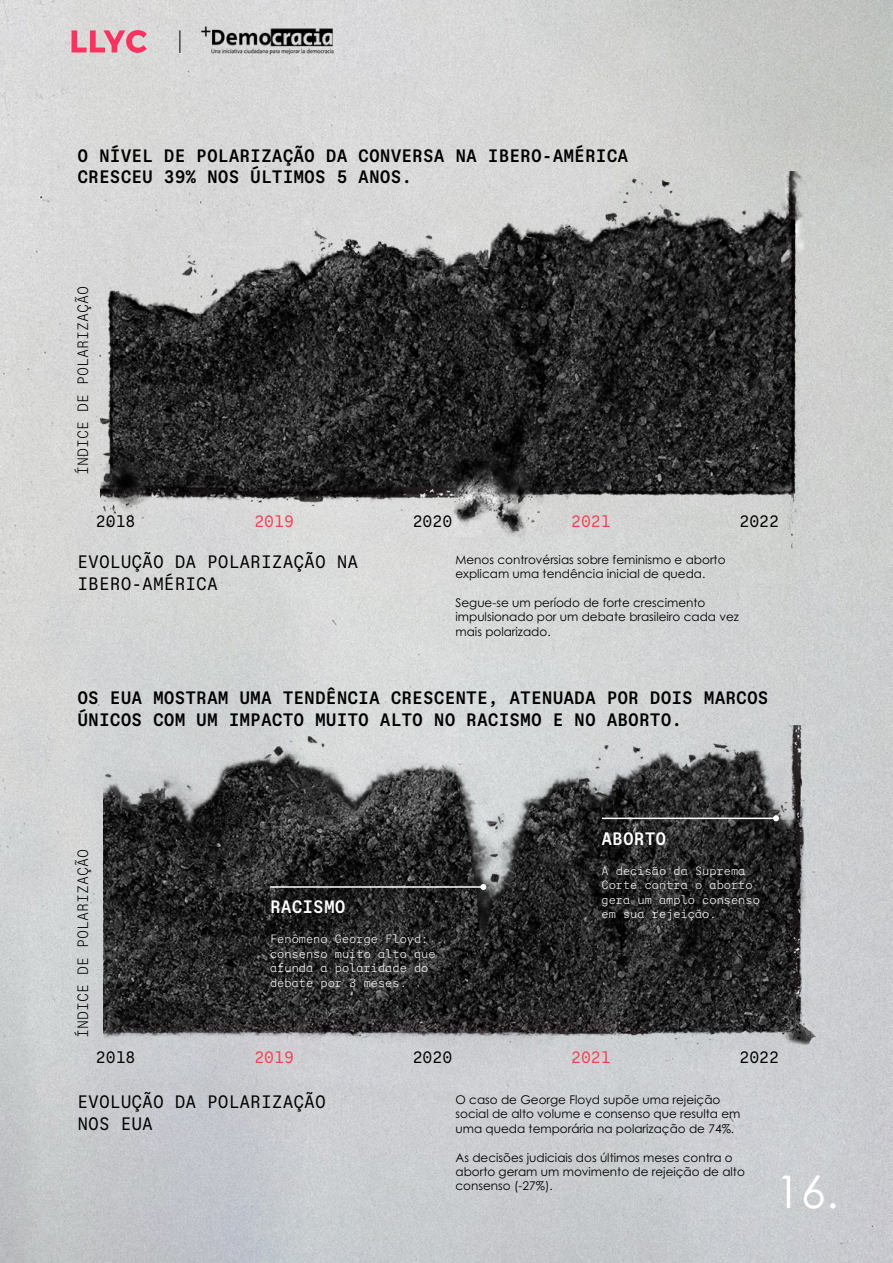
<style>
.page{position:relative;width:893px;height:1263px;background:#fff}
.page>*{position:absolute;margin:0;border:0;box-sizing:border-box;transform-origin:0 0}
.t1{font:45px "Century Gothic Pro";color:#fff}
.t2{font:500 18px/21.6px "Auger Mono";color:#000}
.t3{font:18px/21.6px "Auger Mono";color:#000}
.t4{font:500 18px "Auger Mono";color:#fff}
.t5{font:16.5px "Auger Mono";color:#000}
.t6{font:16.5px "Auger Mono";color:#f74054}
.t7{font:300 15px "Auger Mono";color:#000}
.t8{font:12px/14.4px "Century Gothic Pro";color:#000}
.t9{font:300 12px/14.4px "Auger Mono";color:#fff}
</style>
<div class="page">
<img style="left:0;top:0;width:893px;height:1263px">
<img style="left:103px;top:726px;width:712px;height:384px">
<img style="left:100px;top:172px;width:705px;height:381px">
<hr style="left:270px;top:886px;width:213px;height:2px;background:#fff">
<svg style="left:480px;top:884px;width:6px;height:6px"></svg>
<hr style="left:602px;top:817px;width:174px;height:2px;background:#fff">
<svg style="left:773px;top:815px;width:6px;height:6px"></svg>
<svg style="left:180px;top:30px;width:1px;height:23px"></svg>
<svg style="left:72px;top:30px;width:75px;height:23px;background:#e98da1"></svg>
<img style="left:195px;top:21px;width:147px;height:38px">
<h2 class="t2" style="left:77px;top:145px;width:552px">O NÍVEL DE POLARIZAÇÃO DA CONVERSA NA IBERO-AMÉRICA<br>CRESCEU 39% NOS ÚLTIMOS 5 ANOS.</h2>
<p class="t7" style="left:74px;top:475px;width:190px;rotate:-90deg">ÍNDICE DE POLARIZAÇÃO</p>
<h3 class="t5" style="left:96px;top:512px;width:41px">2018</h3>
<h3 class="t6" style="left:254px;top:512px;width:41px">2019</h3>
<h3 class="t5" style="left:413px;top:512px;width:41px">2020</h3>
<h3 class="t6" style="left:571px;top:512px;width:41px">2021</h3>
<h3 class="t5" style="left:739px;top:512px;width:41px">2022</h3>
<h2 class="t3" style="left:77px;top:551px;width:282px">EVOLUÇÃO DA POLARIZAÇÃO NA<br>IBERO-AMÉRICA</h2>
<p class="t8" style="left:455px;top:552px;width:272px">Menos controvérsias sobre feminismo e aborto explicam uma tendência inicial de queda.</p>
<p class="t8" style="left:455px;top:595px;width:285px">Segue-se um período de forte crescimento impulsionado por um debate brasileiro cada vez mais polarizado.</p>
<h2 class="t2" style="left:77px;top:687px;width:693px">OS EUA MOSTRAM UMA TENDÊNCIA CRESCENTE, ATENUADA POR DOIS MARCOS<br>ÚNICOS COM UM IMPACTO MUITO ALTO NO RACISMO E NO ABORTO.</h2>
<p class="t7" style="left:74px;top:1037px;width:191px;rotate:-90deg">ÍNDICE DE POLARIZAÇÃO</p>
<h2 class="t4" style="left:270px;top:896px;width:77px">RACISMO</h2>
<p class="t9" style="left:270px;top:932px;width:167px">Fenômeno George Floyd: consenso muito alto que afunda a polaridade do debate por 3 meses.</p>
<h2 class="t4" style="left:601px;top:828px;width:66px">ABORTO</h2>
<p class="t9" style="left:601px;top:863px;width:160px">A decisão da Suprema<br>Corte contra o aborto gera um amplo consenso em sua rejeição.</p>
<h3 class="t5" style="left:96px;top:1047px;width:41px">2018</h3>
<h3 class="t6" style="left:254px;top:1047px;width:41px">2019</h3>
<h3 class="t5" style="left:413px;top:1047px;width:41px">2020</h3>
<h3 class="t6" style="left:571px;top:1047px;width:41px">2021</h3>
<h3 class="t5" style="left:739px;top:1047px;width:41px">2022</h3>
<h2 class="t3" style="left:77px;top:1091px;width:250px">EVOLUÇÃO DA POLARIZAÇÃO<br>NOS EUA</h2>
<p class="t8" style="left:455px;top:1092px;width:287px">O caso de George Floyd supõe uma rejeição social de alto volume e consenso que resulta em uma queda temporária na polarização de 74%.</p>
<p class="t8" style="left:455px;top:1150px;width:291px">As decisões judiciais dos últimos meses contra o aborto geram um movimento de rejeição de alto consenso (-27%).</p>
<h1 class="t1" style="left:775px;top:1165px;width:65px">16.</h1>
</div>
